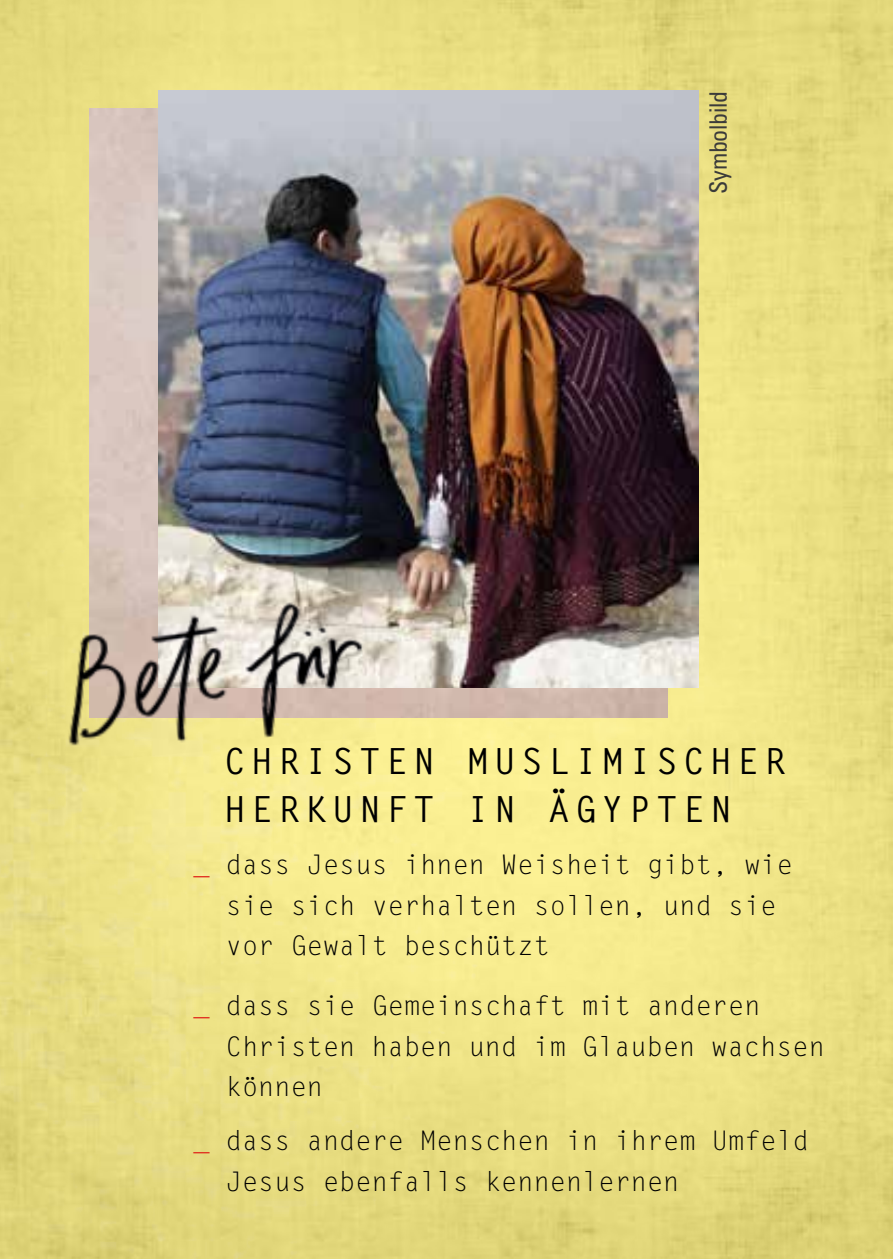
<style>
.page{position:relative;width:893px;height:1259px;background:#fff}
.page>*{position:absolute;margin:0;border:0;box-sizing:border-box;transform-origin:0 0}
.t1{font:700 36px/48px "Letter Gothic Std";letter-spacing:.15em;color:#000}
.t2{font:27px/40.5px "Letter Gothic Std";color:#000}
.t3{font:condensed 24px "Univers LT Pro";letter-spacing:-.01em;color:#3b3b3a}
.s1{color:#e13222}
</style>
<div class="page">
<img style="left:0;top:0;width:893px;height:1259px">
<img style="left:89px;top:108px;width:578px;height:610px">
<img style="left:159px;top:91px;width:540px;height:596px">
<img style="left:46px;top:586px;width:330px;height:178px">
<p class="t3" style="left:703px;top:194px;width:105px;rotate:-90deg">Symbolbild</p>
<h1 class="t1" style="left:224px;top:737px;width:563px">CHRISTEN MUSLIMISCHER<br>HERKUNFT IN ÄGYPTEN</h1>
<p class="t2" style="left:226px;top:845px;width:569px;text-indent:-32px"><span class="s1">_</span> dass Jesus ihnen Weisheit gibt, wie sie sich verhalten sollen, und sie vor Gewalt beschützt</p>
<p class="t2" style="left:226px;top:986px;width:600px;text-indent:-32px"><span class="s1">_</span> dass sie Gemeinschaft mit anderen<br>Christen haben und im Glauben wachsen können</p>
<p class="t2" style="left:226px;top:1121px;width:585px;text-indent:-32px"><span class="s1">_</span> dass andere Menschen in ihrem Umfeld<br>Jesus ebenfalls kennenlernen</p>
</div>
